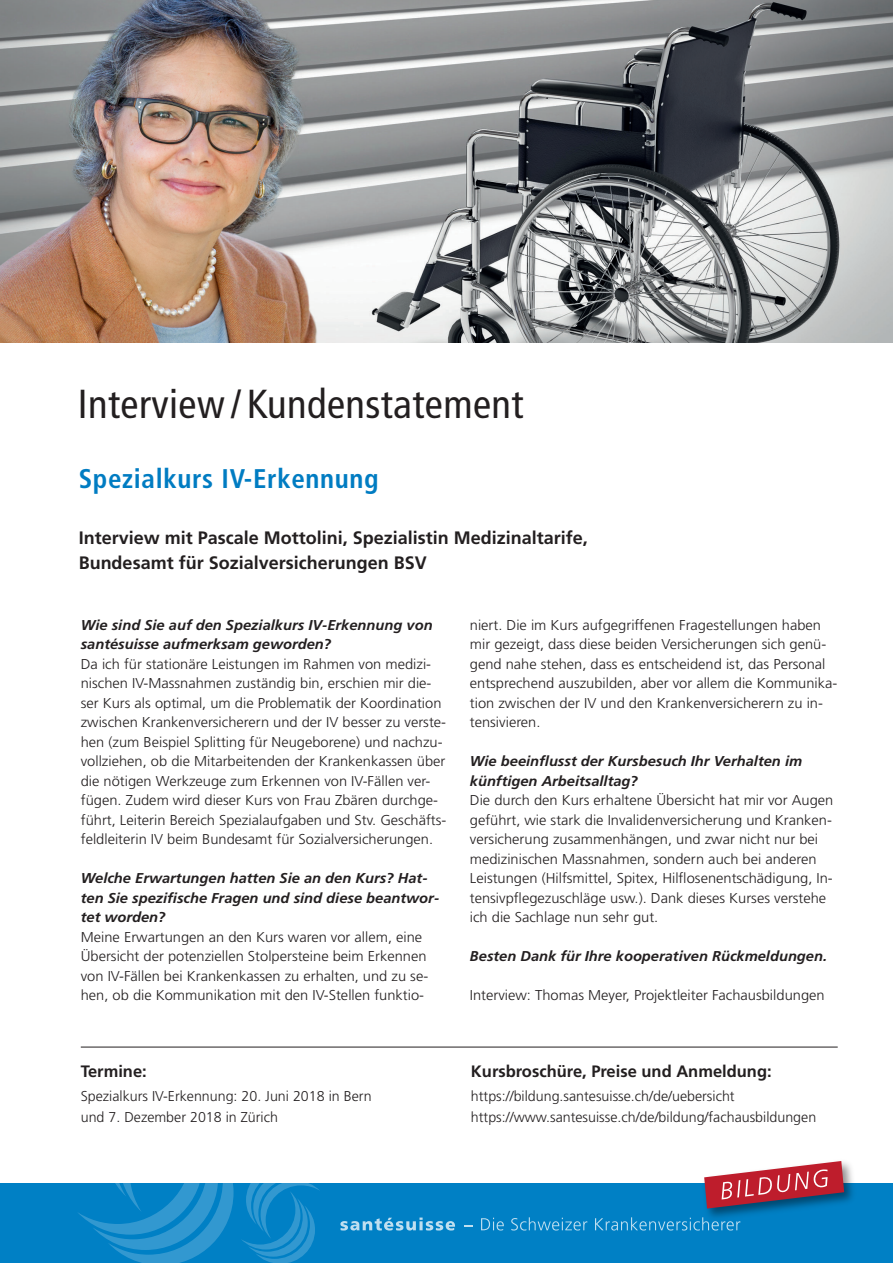
<style>
.page{position:relative;width:893px;height:1263px;background:#fff}
.page>*{position:absolute;margin:0;border:0;box-sizing:border-box;transform-origin:0 0}
.Titel{font:condensed 40.5px "Frutiger";letter-spacing:.01em;color:#231f20}
.Titel_2{font:700 condensed 27px "Frutiger";letter-spacing:.025em;color:#007cc2}
.Lauftext{font:700 18px/25.5px "Frutiger";color:#231f20}
.Lauftext_klein{font:700 16.5px "Frutiger";color:#231f20}
.Untertitel{font:700 16.5px "Frutiger";color:#231f20}
.Lauftext-2{font:300 14.25px/19.5px "Frutiger";color:#231f20}
.Lauftext-3{font:italic 700 14.25px/19.5px "Frutiger";color:#231f20}
.Lauftext_klein-2{font:300 14.25px "Frutiger";color:#231f20}
</style>
<div class="page">
<div style="left:0;top:1183px;width:893px;height:80px;background:#0080c5"></div>
<svg style="left:78px;top:1183px;width:242px;height:80px"></svg>
<svg style="left:340px;top:1217px;width:115px;height:13px"></svg>
<svg style="left:481px;top:1218px;width:23px;height:12px"></svg>
<svg style="left:511px;top:1217px;width:76px;height:13px"></svg>
<svg style="left:595px;top:1217px;width:143px;height:13px"></svg>
<img style="left:699px;top:1162px;width:154px;height:62px">
<svg style="left:704px;top:1161px;width:140px;height:47px"></svg>
<img style="left:329px;top:0;width:564px;height:342px">
<img style="left:0;top:0;width:329px;height:342px">
<hr style="left:81px;top:1047px;width:757px;height:1px;background:#231f20">
<p class="Titel" style="left:78px;top:380px;width:447px">Interview/ Kundenstatement</p>
<p class="Titel_2" style="left:79px;top:463px;width:302px">Spezialkurs IV-Erkennung</p>
<p class="Lauftext" style="left:79px;top:525px;width:511px">Interview mit Pascale Mottolini, Spezialistin Medizinaltarife,<br>Bundesamt für Sozialversicherungen BSV</p>
<p class="Lauftext-3" style="left:81px;top:615px;width:353px">Wie sind Sie auf den Spezialkurs IV-Erkennung von santésuisse aufmerksam geworden?</p>
<p class="Lauftext-2" style="left:81px;top:654px;width:367px">Da ich für stationäre Leistungen im Rahmen von medizi&shy;nischen IV-Massnahmen zuständig bin, erschien mir die&shy;ser Kurs als optimal, um die Problematik der Koordination zwischen Krankenversicherern und der IV besser zu verste&shy;hen (zum Beispiel Splitting für Neugeborene) und nachzu&shy;vollziehen, ob die Mitarbeitenden der Krankenkassen über die nötigen Werkzeuge zum Erkennen von IV-Fällen ver&shy;fügen. Zudem wird dieser Kurs von Frau Zbären durchge&shy;führt, Leiterin Bereich Spezialaufgaben und Stv. Geschäfts&shy;feldleiterin IV beim Bundesamt für Sozialversicherungen.</p>
<p class="Lauftext-3" style="left:81px;top:868px;width:360px">Welche Erwartungen hatten Sie an den Kurs? Hat&shy;ten Sie spezifische Fragen und sind diese beantwor&shy;tet worden?</p>
<p class="Lauftext-2" style="left:81px;top:927px;width:349px">Meine Erwartungen an den Kurs waren vor allem, eine Übersicht der potenziellen Stolpersteine beim Erkennen von IV-Fällen bei Krankenkassen zu erhalten, und zu se&shy;hen, ob die Kommunikation mit den IV-Stellen funktio-</p>
<p class="Lauftext-2" style="left:470px;top:615px;width:369px">niert. Die im Kurs aufgegriffenen Fragestellungen haben mir gezeigt, dass diese beiden Versicherungen sich genü&shy;gend nahe stehen, dass es entscheidend ist, das Personal entsprechend auszubilden, aber vor allem die Kommunika&shy;tion zwischen der IV und den Krankenversicherern zu in&shy;tensivieren.</p>
<p class="Lauftext-3" style="left:470px;top:751px;width:334px">Wie beeinflusst der Kursbesuch Ihr Verhalten im künftigen Arbeitsalltag?</p>
<p class="Lauftext-2" style="left:470px;top:791px;width:365px">Die durch den Kurs erhaltene Übersicht hat mir vor Augen geführt, wie stark die Invalidenversicherung und Kranken&shy;versicherung zusammenhängen, und zwar nicht nur bei medizinischen Massnahmen, sondern auch bei anderen Leistungen (Hilfsmittel, Spitex, Hilflosenentschädigung, In&shy;tensivpflegezuschläge usw.). Dank dieses Kurses verstehe ich die Sachlage nun sehr gut.</p>
<p class="Lauftext-3" style="left:470px;top:946px;width:359px">Besten Dank für Ihre kooperativen Rückmeldungen.</p>
<p class="Lauftext-2" style="left:470px;top:986px;width:356px">Interview: Thomas Meyer, Projektleiter Fachausbildungen</p>
<p class="Untertitel" style="left:81px;top:1061px;width:68px">Termine:</p>
<p class="Lauftext_klein-2" style="left:81px;top:1088px;width:292px">Spezialkurs IV-Erkennung: 20. Juni 2018 in Bern</p>
<p class="Lauftext_klein-2" style="left:81px;top:1109px;width:199px">und 7. Dezember 2018 in Zürich</p>
<p class="Lauftext_klein" style="left:471px;top:1061px;width:302px">Kursbroschüre, Preise und Anmeldung:</p>
<p class="Lauftext_klein-2" style="left:471px;top:1088px;width:265px">https://bildung.santesuisse.ch/de/uebersicht</p>
<p class="Lauftext_klein-2" style="left:471px;top:1109px;width:347px">https://www.santesuisse.ch/de/bildung/fachausbildungen</p>
</div>
